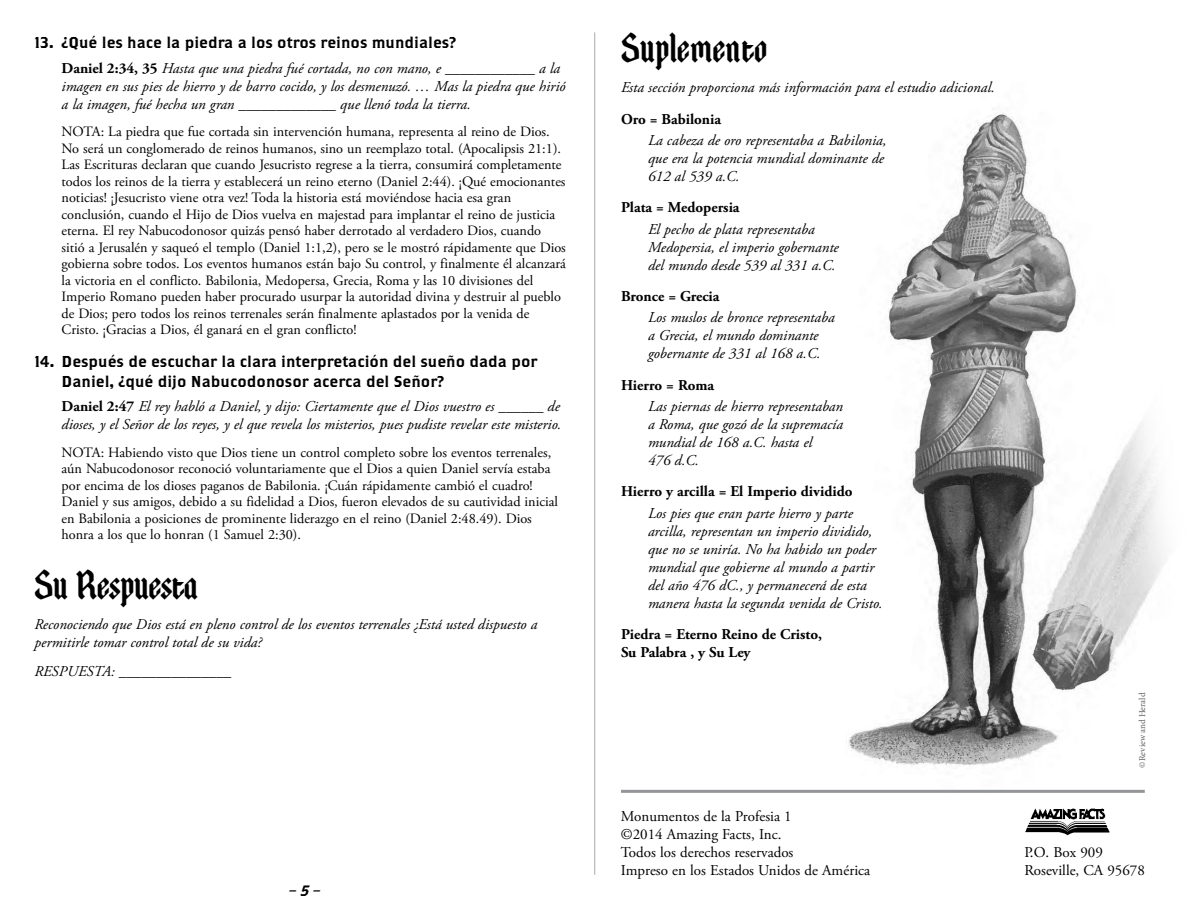
<style>
.page{position:relative;width:1188px;height:918px;background:#fff}
.page>*{position:absolute;margin:0;border:0;box-sizing:border-box;transform-origin:0 0}
.t1{font:37.5px "Atreyu";letter-spacing:-.02em;color:#000}
.t2{font:37.5px "Atreyu";color:#000}
.t3{font:15.75px/19.5px "Brothers OT";color:#000}
.t4{font:italic 15px/18px "Adobe Garamond Pro";color:#000}
.t5{font:15px/18px "Adobe Garamond Pro";color:#000}
.t6{font:700 15px/18px "Adobe Garamond Pro";color:#000}
.t7{font:15px "Brothers OT Super Slant";color:#000}
.t8{font:14.25px/16.5px "Adobe Garamond Pro";color:#000}
.t9{font:9px "Minion Pro";color:#636466}
.s1{font-weight:700;font-style:normal}
</style>
<div class="page">
<img style="left:810px;top:112px;width:356px;height:678px">
<hr style="left:594px;top:32px;width:1px;height:843px;background:#a7a9ac">
<hr style="left:621px;top:790px;width:524px;height:3px;background:#939598">
<img style="left:1025px;top:808px;width:85px;height:28px">
<p class="t3" style="left:35px;top:34px;width:423px">13. ¿Qué les hace la piedra a los otros reinos mundiales?</p>
<p class="t4" style="left:62px;top:59px;width:506px"><span class="s1">Daniel 2:34, 35</span> Hasta que una piedra fué cortada, no con mano, e ____________ a la imagen en sus pies de hierro y de barro cocido, y los desmenuzó. … Mas la piedra que hirió a la imagen, fué hecha un gran _____________ que llenó toda la tierra.</p>
<p class="t8" style="left:62px;top:124px;width:506px">NOTA: La piedra que fue cortada sin intervención humana, representa al reino de Dios.<br>No será un conglomerado de reinos humanos, sino un reemplazo total. (Apocalipsis 21:1).<br>Las Escrituras declaran que cuando Jesucristo regrese a la tierra, consumirá completamente todos los reinos de la tierra y establecerá un reino eterno (Daniel 2:44). ¡Qué emocionantes noticias! ¡Jesucristo viene otra vez! Toda la historia está moviéndose hacia esa gran conclusión, cuando el Hijo de Dios vuelva en majestad para implantar el reino de justicia eterna. El rey Nabucodonosor quizás pensó haber derrotado al verdadero Dios, cuando sitió a Jerusalén y saqueó el templo (Daniel 1:1,2), pero se le mostró rápidamente que Dios gobierna sobre todos. Los eventos humanos están bajo Su control, y finalmente él alcanzará la victoria en el conflicto. Babilonia, Medopersa, Grecia, Roma y las 10 divisiones del Imperio Romano pueden haber procurado usurpar la autoridad divina y destruir al pueblo de Dios; pero todos los reinos terrenales serán finalmente aplastados por la venida de Cristo. ¡Gracias a Dios, él ganará en el gran conflicto!</p>
<p class="t3" style="left:62px;top:353px;width:477px;text-indent:-27px">14. Después de escuchar la clara interpretación del sueño dada por<br>Daniel, ¿qué dijo Nabucodonosor acerca del Señor?</p>
<p class="t4" style="left:62px;top:398px;width:501px"><span class="s1">Daniel 2:47</span> El rey habló a Daniel, y dijo: Ciertamente que el Dios vuestro es ______ de dioses, y el Señor de los reyes, y el que revela los misterios, pues pudiste revelar este misterio.</p>
<p class="t8" style="left:62px;top:444px;width:498px">NOTA: Habiendo visto que Dios tiene un control completo sobre los eventos terrenales, aún Nabucodonosor reconoció voluntariamente que el Dios a quien Daniel servía estaba por encima de los dioses paganos de Babilonia. ¡Cuán rápidamente cambió el cuadro!<br>Daniel y sus amigos, debido a su fidelidad a Dios, fueron elevados de su cautividad inicial en Babilonia a posiciones de prominente liderazgo en el reino (Daniel 2:48.49). Dios honra a los que lo honran (1 Samuel 2:30).</p>
<h1 class="t1" style="left:35px;top:559px;width:165px">Su Respuesta</h1>
<p class="t4" style="left:35px;top:616px;width:504px">Reconociendo que Dios está en pleno control de los eventos terrenales ¿Está usted dispuesto a permitirle tomar control total de su vida?</p>
<p class="t4" style="left:35px;top:663px;width:198px">RESPUESTA: _______________</p>
<p class="t7" style="left:290px;top:884px;width:32px">– 5 –</p>
<h1 class="t2" style="left:621px;top:22px;width:147px">Suplemento</h1>
<p class="t4" style="left:621px;top:79px;width:375px">Esta sección proporciona más información para el estudio adicional.</p>
<p class="t6" style="left:621px;top:110px;width:102px">Oro = Babilonia</p>
<p class="t4" style="left:648px;top:131px;width:240px">La cabeza de oro representaba a Babilonia, que era la potencia mundial dominante de<br>612 al 539 a.C.</p>
<p class="t6" style="left:621px;top:199px;width:120px">Plata = Medopersia</p>
<p class="t4" style="left:648px;top:220px;width:192px">El pecho de plata representaba<br>Medopersia, el imperio gobernante del mundo desde 539 al 331 a.C.</p>
<p class="t6" style="left:621px;top:288px;width:100px">Bronce = Grecia</p>
<p class="t4" style="left:648px;top:309px;width:188px">Los muslos de bronce representaba a Grecia, el mundo dominante gobernante de 331 al 168 a.C.</p>
<p class="t6" style="left:621px;top:376px;width:95px">Hierro = Roma</p>
<p class="t4" style="left:648px;top:398px;width:197px">Las piernas de hierro representaban a Roma, que gozó de la supremacía mundial de 168 a.C. hasta el<br>476 d.C.</p>
<p class="t6" style="left:621px;top:483px;width:233px">Hierro y arcilla = El Imperio dividido</p>
<p class="t4" style="left:648px;top:504px;width:236px">Los pies que eran parte hierro y parte arcilla, representan un imperio dividido, que no se uniría. No ha habido un poder mundial que gobierne al mundo a partir del año 476 dC., y permanecerá de esta manera hasta la segunda venida de Cristo.</p>
<p class="t6" style="left:621px;top:626px;width:203px">Piedra = Eterno Reino de Cristo,<br>Su Palabra , y Su Ley</p>
<p class="t5" style="left:621px;top:808px;width:251px">Monumentos de la Profesia 1<br>©2014 Amazing Facts, Inc.<br>Todos los derechos reservados<br>Impreso en los Estados Unidos de América</p>
<p class="t9" style="left:1136px;top:768px;width:76px;rotate:-90deg">©Review and Herald</p>
<p class="t5" style="left:1024px;top:844px;width:122px">P.O. Box 909<br>Roseville, CA 95678</p>
</div>
